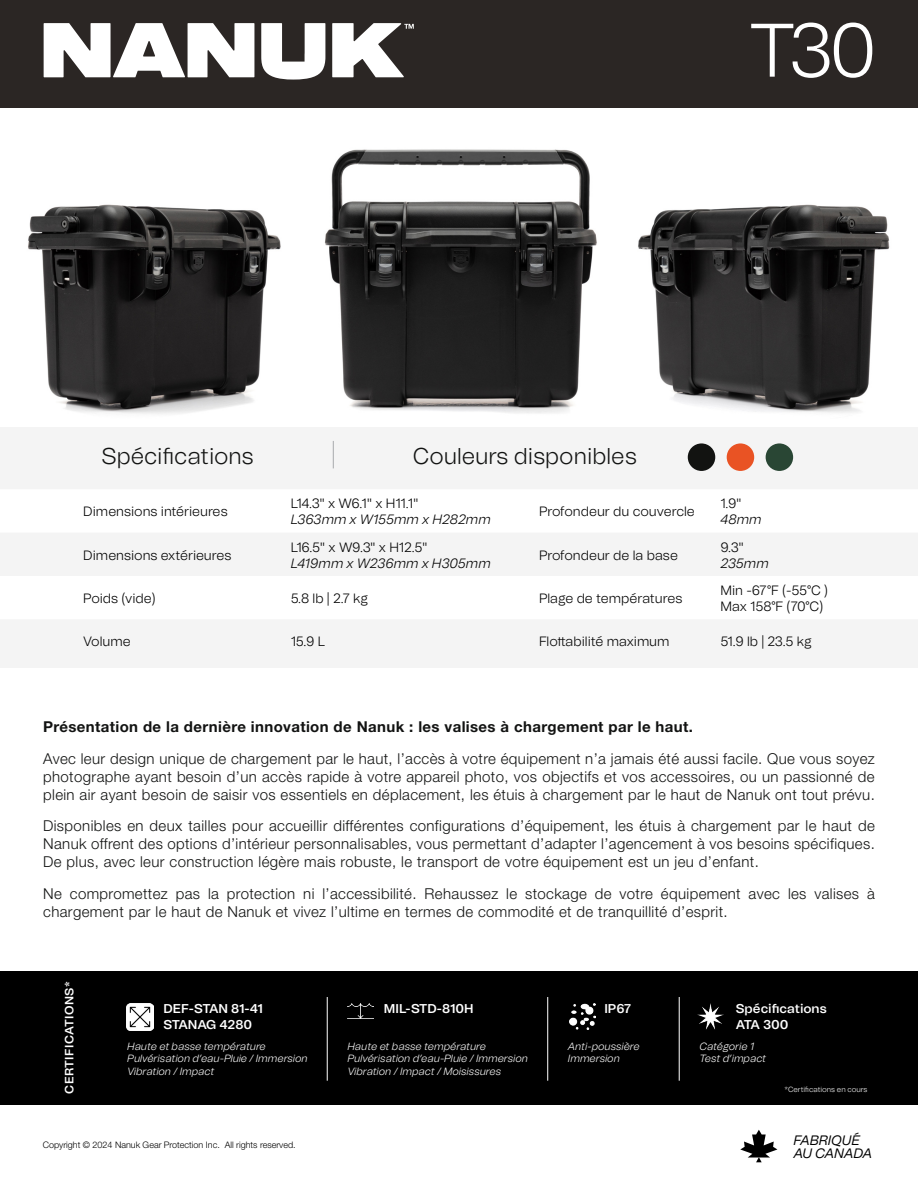
<style>
.page{position:relative;width:918px;height:1188px;background:#fff}
.page>*{position:absolute;margin:0;border:0;box-sizing:border-box;transform-origin:0 0}
.t1{font:300 75.6px "Tomato Grotesk";color:#fff}
.t2{font:300 22.8px "Tomato Grotesk";color:#121312}
.t3{font:300 15px/18px "Helvetica Neue LT Std";letter-spacing:.025em;color:#121312;text-align:justify}
.t4{font:700 15px "Helvetica Neue LT Std";letter-spacing:.025em;color:#121312}
.t5{font:italic 13.65px/13.5px "Tomato Grotesk";letter-spacing:-.02em;color:#000}
.t6{font:300 13.5px/16.2px "Tomato Grotesk";color:#000}
.t7{font:italic 300 13.5px "Tomato Grotesk";color:#000}
.t8{font:600 12.75px/15.3px "Tomato Grotesk";letter-spacing:-.005em;color:#fff}
.t9{font:600 12px "Tomato Grotesk";letter-spacing:.04em;color:#fff}
.t10{font:italic 300 10.5px/12.6px "Tomato Grotesk";color:#fff}
.t11{font:300 9px "Helvetica Neue LT Std";color:#000}
.t12{font:300 7.5px "Tomato Grotesk";color:#fff}
</style>
<div class="page">
<div style="left:0;top:0;width:918px;height:108px;background:#2b2624"></div>
<svg style="left:332px;top:23px;width:82px;height:54px"></svg>
<svg style="left:261px;top:23px;width:64px;height:57px"></svg>
<svg style="left:44px;top:23px;width:210px;height:54px"></svg>
<svg style="left:740px;top:1130px;width:37px;height:32px"></svg>
<div style="left:0;top:216px;width:918px;height:451px;background:#f4f4f4"></div>
<div style="left:0;top:108px;width:918px;height:318px;background:#fff"></div>
<img style="left:28px;top:149px;width:569px;height:265px">
<img style="left:638px;top:204px;width:252px;height:209px">
<svg style="left:0;top:490px;width:918px;height:129px;fill:#fff"></svg>
<svg style="left:333px;top:441px;width:1px;height:27px"></svg>
<div style="left:688px;top:443px;width:27px;height:28px;background:#121311;border-radius:50%"></div>
<div style="left:727px;top:443px;width:27px;height:28px;background:#e95324;border-radius:50%"></div>
<div style="left:766px;top:443px;width:27px;height:28px;background:#294634;border-radius:50%"></div>
<div style="left:0;top:971px;width:918px;height:133px;background:#000"></div>
<hr style="left:327px;top:997px;width:1px;height:84px;background:#fff">
<hr style="left:547px;top:997px;width:1px;height:84px;background:#fff">
<hr style="left:679px;top:997px;width:1px;height:84px;background:#fff">
<img style="left:127px;top:1004px;width:27px;height:27px">
<img style="left:348px;top:1003px;width:26px;height:16px">
<img style="left:569px;top:1004px;width:26px;height:26px">
<img style="left:697px;top:1004px;width:26px;height:25px">
<h1 class="t1" style="left:749px;top:-1px;width:130px">T30</h1>
<h2 class="t2" style="left:102px;top:440px;width:154px">Spécifications</h2>
<h2 class="t2" style="left:413px;top:440px;width:226px">Couleurs disponibles</h2>
<p class="t6" style="left:83px;top:503px;width:146px">Dimensions intérieures</p>
<p class="t6" style="left:83px;top:547px;width:150px">Dimensions extérieures</p>
<p class="t6" style="left:291px;top:495px;width:129px">L14.3" x W6.1" x H11.1"</p>
<p class="t7" style="left:291px;top:510px;width:202px">L363mm x W155mm x H282mm</p>
<p class="t6" style="left:291px;top:539px;width:139px">L16.5" x W9.3" x H12.5"</p>
<p class="t7" style="left:291px;top:554px;width:202px">L419mm x W236mm x H305mm</p>
<p class="t6" style="left:539px;top:503px;width:157px">Profondeur du couvercle</p>
<p class="t6" style="left:539px;top:547px;width:140px">Profondeur de la base</p>
<p class="t6" style="left:720px;top:495px;width:23px">1.9"</p>
<p class="t7" style="left:720px;top:510px;width:42px">48mm</p>
<p class="t6" style="left:720px;top:539px;width:25px">9.3"</p>
<p class="t7" style="left:720px;top:554px;width:50px">235mm</p>
<p class="t6" style="left:83px;top:590px;width:74px">Poids (vide)</p>
<p class="t6" style="left:291px;top:590px;width:79px">5.8 lb | 2.7 kg</p>
<p class="t6" style="left:539px;top:590px;width:145px">Plage de températures</p>
<p class="t6" style="left:720px;top:582px;width:109px">Min -67°F (-55°C )<br>Max 158°F (70°C)</p>
<p class="t6" style="left:83px;top:633px;width:49px">Volume</p>
<p class="t6" style="left:291px;top:633px;width:36px">15.9 L</p>
<p class="t6" style="left:539px;top:633px;width:132px">Flottabilité maximum</p>
<p class="t6" style="left:720px;top:633px;width:93px">51.9 lb | 23.5 kg</p>
<p class="t4" style="left:43px;top:718px;width:651px">Présentation de la dernière innovation de Nanuk : les valises à chargement par le haut.</p>
<p class="t3" style="left:43px;top:749px;width:833px">Avec leur design unique de chargement par le haut, l’accès à votre équipement n’a jamais été aussi facile. Que vous soyez photographe ayant besoin d’un accès rapide à votre appareil photo, vos objectifs et vos accessoires, ou un passionné de plein air ayant besoin de saisir vos essentiels en déplacement, les étuis à chargement par le haut de Nanuk ont tout prévu.</p>
<p class="t3" style="left:43px;top:817px;width:833px">Disponibles en deux tailles pour accueillir différentes configurations d’équipement, les étuis à chargement par le haut de Nanuk offrent des options d’intérieur personnalisables, vous permettant d’adapter l’agencement à vos besoins spécifiques.<br>De plus, avec leur construction légère mais robuste, le transport de votre équipement est un jeu d’enfant.</p>
<p class="t3" style="left:43px;top:884px;width:833px">Ne compromettez pas la protection ni l’accessibilité. Rehaussez le stockage de votre équipement avec les valises à chargement par le haut de Nanuk et vivez l’ultime en termes de commodité et de tranquillité d’esprit.</p>
<p class="t9" style="left:61px;top:1094px;width:114px;rotate:-90deg">CERTIFICATIONS*</p>
<p class="t8" style="left:164px;top:1001px;width:101px">DEF-STAN 81-41<br>STANAG 4280</p>
<p class="t10" style="left:127px;top:1039px;width:182px">Haute et basse température<br>Pulvérisation d’eau-Pluie / Immersion<br>Vibration / Impact</p>
<p class="t8" style="left:384px;top:1001px;width:91px">MIL-STD-810H</p>
<p class="t10" style="left:347px;top:1039px;width:182px">Haute et basse température<br>Pulvérisation d’eau-Pluie / Immersion<br>Vibration / Impact / Moisissures</p>
<p class="t8" style="left:604px;top:1001px;width:28px">IP67</p>
<p class="t10" style="left:568px;top:1039px;width:73px">Anti-poussière<br>Immersion</p>
<p class="t8" style="left:736px;top:1001px;width:92px">Spécifications<br>ATA 300</p>
<p class="t10" style="left:699px;top:1039px;width:68px">Catégorie 1<br>Test d’impact</p>
<p class="t12" style="left:784px;top:1084px;width:84px">*Certifications en cours</p>
<p class="t11" style="left:43px;top:1140px;width:255px">Copyright © 2024 Nanuk Gear Protection Inc. All rights reserved.</p>
<p class="t5" style="left:794px;top:1133px;width:80px">FABRIQUÉ<br>AU CANADA</p>
</div>
